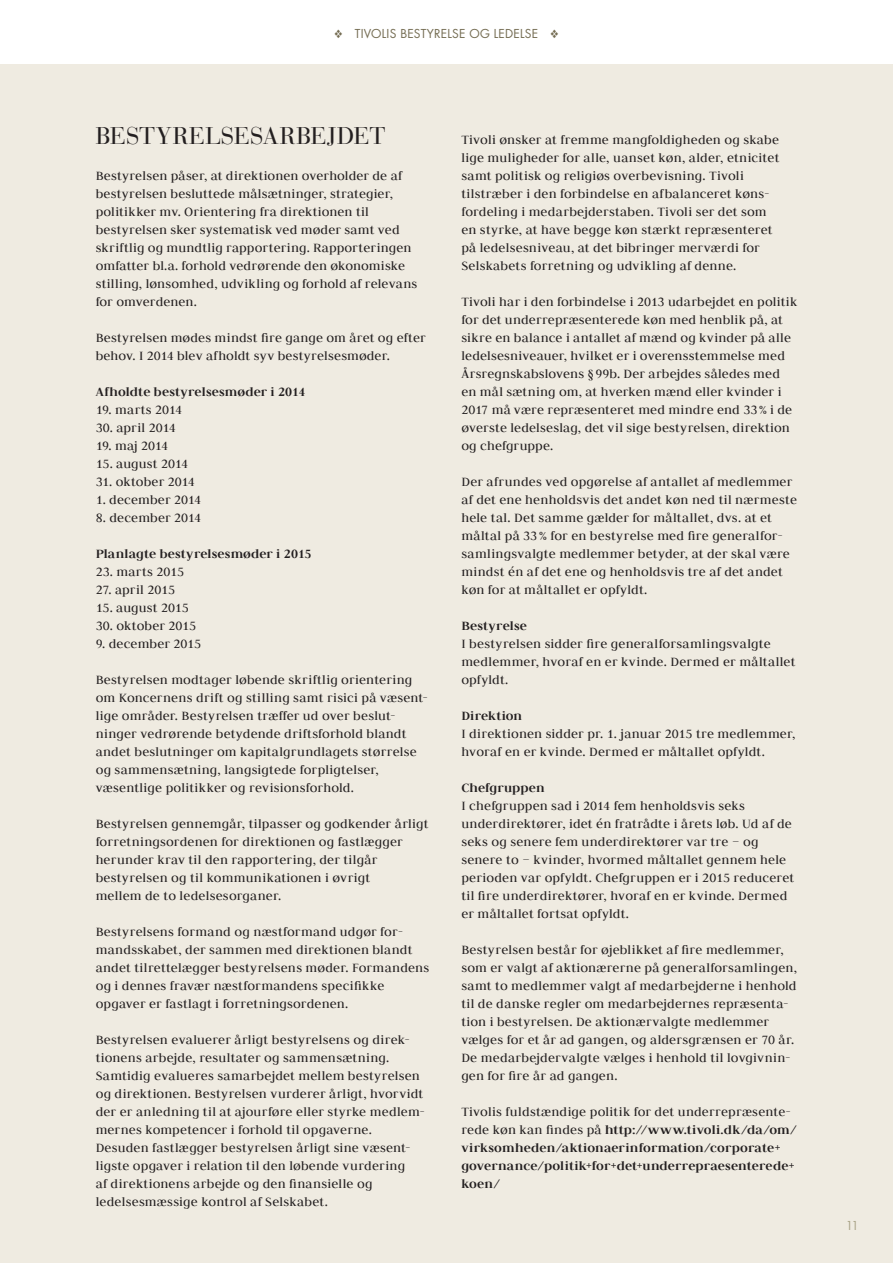
<style>
.page{position:relative;width:893px;height:1263px;background:#fff}
.page>*{position:absolute;margin:0;border:0;box-sizing:border-box;transform-origin:0 0}
.t1{font:24px "Bauer Bodoni Std";color:#231f20}
.t2{font:14.25px/18px "Judson";letter-spacing:.015em;color:#231f20}
.t3{font:700 14.25px/18px "Judson";letter-spacing:.01em;color:#231f20}
.t4{font:14.25px "Judson";letter-spacing:-.01em;color:#231f20}
.t5{font:12px "Futura Std";letter-spacing:.02em;color:#756d53}
.t6{font:12px "Futura Std";color:#aaa488}
.s1{font-weight:400}
</style>
<div class="page">
<div style="left:0;top:64px;width:893px;height:1199px;background:#efebe1"></div>
<p class="t5" style="left:335px;top:25px;width:225px">❖ TIVOLIS BESTYRELSE OG LEDELSE ❖</p>
<h1 class="t1" style="left:96px;top:121px;width:291px">BESTYRELSESARBEJDET</h1>
<p class="t2" style="left:96px;top:166px;width:323px">Bestyrelsen påser, at direktionen overholder de af bestyrelsen besluttede målsætninger, strategier, politikker mv. Orientering fra direktionen til bestyrelsen sker systematisk ved møder samt ved skriftlig og mundtlig rapportering. Rapporteringen omfatter bl.a. forhold vedrørende den økonomiske stilling, lønsomhed, udvikling og forhold af relevans for omverdenen.</p>
<p class="t2" style="left:96px;top:328px;width:332px">Bestyrelsen mødes mindst fire gange om året og efter behov. I 2014 blev afholdt syv bestyrelsesmøder.</p>
<p class="t3" style="left:96px;top:382px;width:211px">Afholdte bestyrelsesmøder i 2014</p>
<p class="t2" style="left:96px;top:400px;width:88px">19. marts 2014</p>
<p class="t2" style="left:96px;top:418px;width:82px">30. april 2014</p>
<p class="t4" style="left:96px;top:437px;width:74px">19. maj 2014</p>
<p class="t2" style="left:96px;top:454px;width:94px">15. august 2014</p>
<p class="t2" style="left:96px;top:472px;width:101px">31. oktober 2014</p>
<p class="t2" style="left:96px;top:490px;width:107px">1. december 2014</p>
<p class="t2" style="left:96px;top:508px;width:107px">8. december 2014</p>
<p class="t3" style="left:96px;top:544px;width:217px">Planlagte bestyrelsesmøder i 2015</p>
<p class="t2" style="left:96px;top:562px;width:90px">23. marts 2015</p>
<p class="t2" style="left:96px;top:580px;width:81px">27. april 2015</p>
<p class="t2" style="left:96px;top:598px;width:94px">15. august 2015</p>
<p class="t2" style="left:96px;top:616px;width:102px">30. oktober 2015</p>
<p class="t2" style="left:96px;top:634px;width:107px">9. december 2015</p>
<p class="t2" style="left:96px;top:670px;width:334px">Bestyrelsen modtager løbende skriftlig orientering om Koncernens drift og stilling samt risici på væsent&shy;lige områder. Bestyrelsen træffer ud over beslut&shy;ninger vedrørende betydende driftsforhold blandt andet beslutninger om kapitalgrundlagets størrelse og sammensætning, langsigtede forpligtelser, væsentlige politikker og revisionsforhold.</p>
<p class="t2" style="left:96px;top:814px;width:334px">Bestyrelsen gennemgår, tilpasser og godkender årligt forretningsordenen for direktionen og fastlægger herunder krav til den rapportering, der tilgår bestyrelsen og til kommunikationen i øvrigt<br>mellem de to ledelsesorganer.</p>
<p class="t2" style="left:96px;top:922px;width:335px">Bestyrelsens formand og næstformand udgør for&shy;mandsskabet, der sammen med direktionen blandt andet tilrettelægger bestyrelsens møder. Formandens og i dennes fravær næstformandens specifikke opgaver er fastlagt i forretningsordenen.</p>
<p class="t2" style="left:96px;top:1030px;width:331px">Bestyrelsen evaluerer årligt bestyrelsens og direk&shy;tionens arbejde, resultater og sammensætning.<br>Samtidig evalueres samarbejdet mellem bestyrelsen og direktionen. Bestyrelsen vurderer årligt, hvorvidt der er anledning til at ajourføre eller styrke medlem&shy;mernes kompetencer i forhold til opgaverne.<br>Desuden fastlægger bestyrelsen årligt sine væsent&shy;ligste opgaver i relation til den løbende vurdering<br>af direktionens arbejde og den finansielle og ledelsesmæssige kontrol af Selskabet.</p>
<p class="t2" style="left:461px;top:130px;width:320px">Tivoli ønsker at fremme mangfoldigheden og skabe lige muligheder for alle, uanset køn, alder, etnicitet samt politisk og religiøs overbevisning. Tivoli tilstræber i den forbindelse en afbalanceret køns&shy;fordeling i medarbejderstaben. Tivoli ser det som en styrke, at have begge køn stærkt repræsenteret på ledelsesniveau, at det bibringer merværdi for Selskabets forretning og udvikling af denne.</p>
<p class="t2" style="left:461px;top:292px;width:337px">Tivoli har i den forbindelse i 2013 udarbejdet en politik for det underrepræsenterede køn med henblik på, at sikre en balance i antallet af mænd og kvinder på alle ledelsesniveauer, hvilket er i overensstemmelse med Årsregnskabslovens § 99b. Der arbejdes således med en mål sætning om, at hverken mænd eller kvinder i 2017 må være repræsenteret med mindre end 33% i de øverste ledelseslag, det vil sige bestyrelsen, direktion og chefgruppe.</p>
<p class="t2" style="left:461px;top:472px;width:337px">Der afrundes ved opgørelse af antallet af medlemmer af det ene henholdsvis det andet køn ned til nærmeste hele tal. Det samme gælder for måltallet, dvs. at et måltal på 33% for en bestyrelse med fire generalfor&shy;samlingsvalgte medlemmer betyder, at der skal være mindst én af det ene og henholdsvis tre af det andet køn for at måltallet er opfyldt.</p>
<p class="t3" style="left:461px;top:616px;width:67px">Bestyrelse</p>
<p class="t2" style="left:461px;top:634px;width:336px">I bestyrelsen sidder fire generalforsamlingsvalgte medlemmer, hvoraf en er kvinde. Dermed er måltallet opfyldt.</p>
<p class="t3" style="left:461px;top:706px;width:62px">Direktion</p>
<p class="t2" style="left:461px;top:724px;width:335px">I direktionen sidder pr. 1. januar 2015 tre medlemmer, hvoraf en er kvinde. Dermed er måltallet opfyldt.</p>
<p class="t3" style="left:461px;top:778px;width:85px">Chefgruppen</p>
<p class="t2" style="left:461px;top:796px;width:334px">I chefgruppen sad i 2014 fem henholdsvis seks underdirektører, idet én fratrådte i årets løb. Ud af de seks og senere fem underdirektører var tre – og senere to – kvinder, hvormed måltallet gennem hele perioden var opfyldt. Chefgruppen er i 2015 reduceret til fire underdirektører, hvoraf en er kvinde. Dermed er måltallet fortsat opfyldt.</p>
<p class="t2" style="left:461px;top:940px;width:337px">Bestyrelsen består for øjeblikket af fire medlemmer, som er valgt af aktionærerne på generalforsamlingen, samt to medlemmer valgt af medarbejderne i henhold til de danske regler om medarbejdernes repræsenta&shy;tion i bestyrelsen. De aktionærvalgte medlemmer vælges for et år ad gangen, og aldersgrænsen er 70 år.<br>De medarbejdervalgte vælges i henhold til lovgivnin&shy;gen for fire år ad gangen.</p>
<p class="t3" style="left:461px;top:1102px;width:337px"><span class="s1">Tivolis fuldstændige politik for det underrepræsente&shy;rede køn kan findes på</span> http://www.tivoli.dk/da/om/ virksomheden/aktionaerinformation/corporate+ governance/politik+for+det+underrepraesenterede+ koen/</p>
<p class="t6" style="left:846px;top:1218px;width:15px">11</p>
</div>
